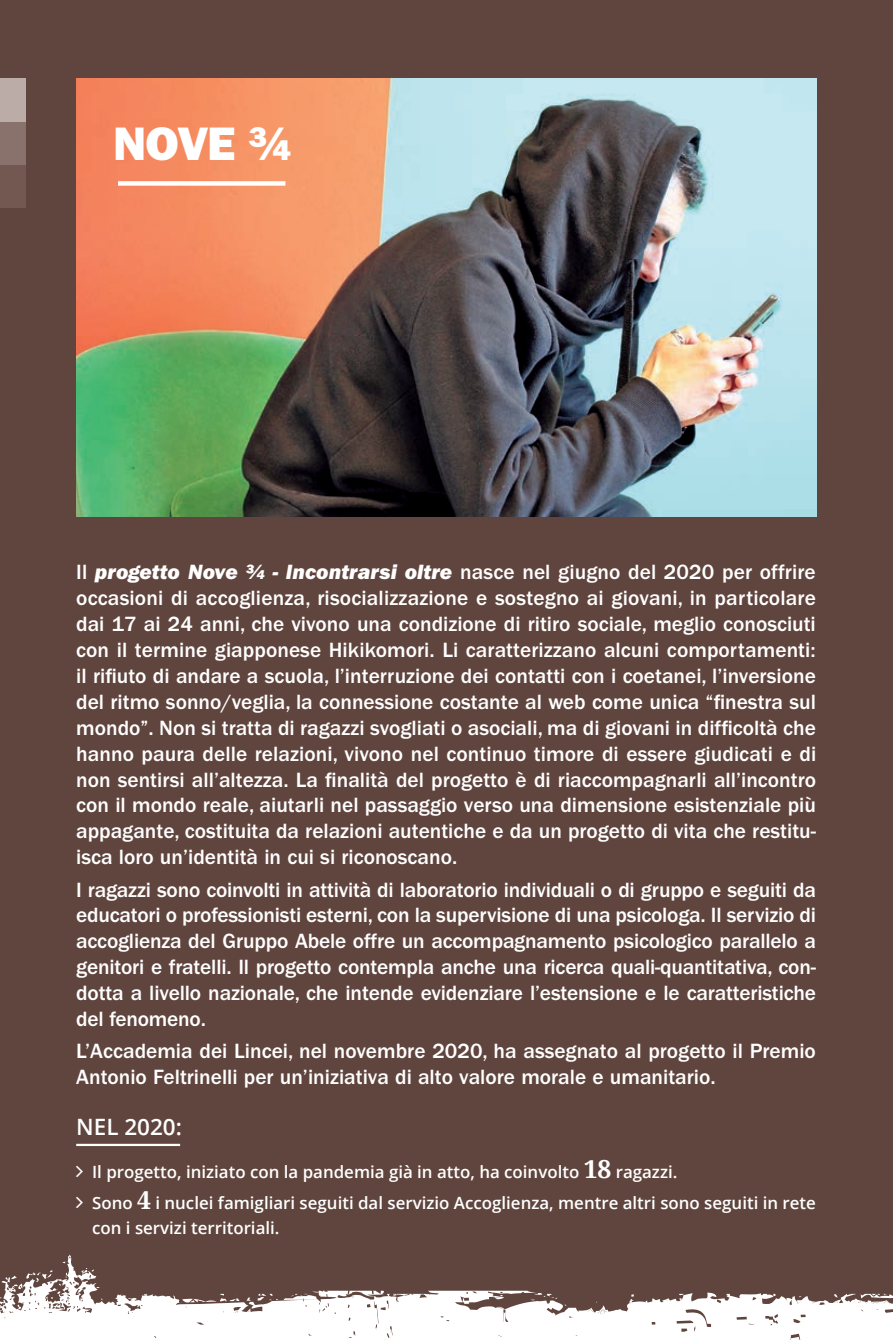
<style>
.page{position:relative;width:893px;height:1340px;background:#fff}
.page>*{position:absolute;margin:0;border:0;box-sizing:border-box;transform-origin:0 0}
.t1{font:47.25px "ITC Franklin Gothic Std Hvy";color:#fff}
.t2{font:600 22.5px "Open Sans";color:#fff}
.t3{font:500 21.38px/25.9px "ITC Franklin Gothic Std";color:#fff;text-align:justify}
.t4{font:600 16.88px/24.8px "Open Sans";color:#fff}
.s1{font-family:"ITC Franklin Gothic Std Hvy It";font-weight:400}
.s2{font-family:"Droid Serif";font-weight:700;font-size:24.75px}
</style>
<div class="page">
<div style="left:0;top:0;width:893px;height:1339px;background:#60453e"></div>
<svg style="left:0;top:1254px;width:893px;height:86px"></svg>
<hr style="left:76px;top:1143px;width:104px;height:3px;background:#fff">
<div style="left:0;top:79px;width:26px;height:43px;background:#bbaca7"></div>
<div style="left:0;top:122px;width:26px;height:43px;background:#8a726c"></div>
<div style="left:0;top:165px;width:26px;height:42px;background:#725851"></div>
<img style="left:77px;top:79px;width:739px;height:438px">
<div style="left:118px;top:181px;width:167px;height:5px;background:#fff"></div>
<p class="t1" style="left:113px;top:116px;width:179px">NOVE ¾</p>
<p class="t3" style="left:76px;top:559px;width:742px">Il <span class="s1">progetto Nove ¾ - Incontrarsi oltre</span> nasce nel giugno del 2020 per offrire occasioni di accoglienza, risocializzazione e sostegno ai giovani, in particolare dai 17 ai 24 anni, che vivono una condizione di ritiro sociale, meglio conosciuti con il termine giapponese Hikikomori. Li caratterizzano alcuni comportamenti: il rifiuto di andare a scuola, l’interruzione dei contatti con i coetanei, l’inversione del ritmo sonno/veglia, la connessione costante al web come unica “finestra sul mondo”. Non si tratta di ragazzi svogliati o asociali, ma di giovani in difficoltà che hanno paura delle relazioni, vivono nel continuo timore di essere giudicati e di non sentirsi all’altezza. La finalità del progetto è di riaccompagnarli all’incontro con il mondo reale, aiutarli nel passaggio verso una dimensione esistenziale più appagante, costituita da relazioni autentiche e da un progetto di vita che restitu&shy;isca loro un’identità in cui si riconoscano.</p>
<p class="t3" style="left:76px;top:876px;width:741px">I ragazzi sono coinvolti in attività di laboratorio individuali o di gruppo e seguiti da educatori o professionisti esterni, con la supervisione di una psicologa. Il servizio di accoglienza del Gruppo Abele offre un accompagnamento psicologico parallelo a genitori e fratelli. Il progetto contempla anche una ricerca quali-quantitativa, con&shy;dotta a livello nazionale, che intende evidenziare l’estensione e le caratteristiche del fenomeno.</p>
<p class="t3" style="left:76px;top:1038px;width:741px">L’Accademia dei Lincei, nel novembre 2020, ha assegnato al progetto il Premio<br>Antonio Feltrinelli per un’iniziativa di alto valore morale e umanitario.</p>
<p class="t2" style="left:76px;top:1111px;width:107px">NEL 2020:</p>
<p class="t4" style="left:92px;top:1159px;width:587px">Il progetto, iniziato con la pandemia già in atto, ha coinvolto <span class="s2">18</span> ragazzi.</p>
<p class="t4" style="left:92px;top:1190px;width:725px">Sono <span class="s2">4</span> i nuclei famigliari seguiti dal servizio Accoglienza, mentre altri sono seguiti in rete con i servizi territoriali.</p>
</div>
